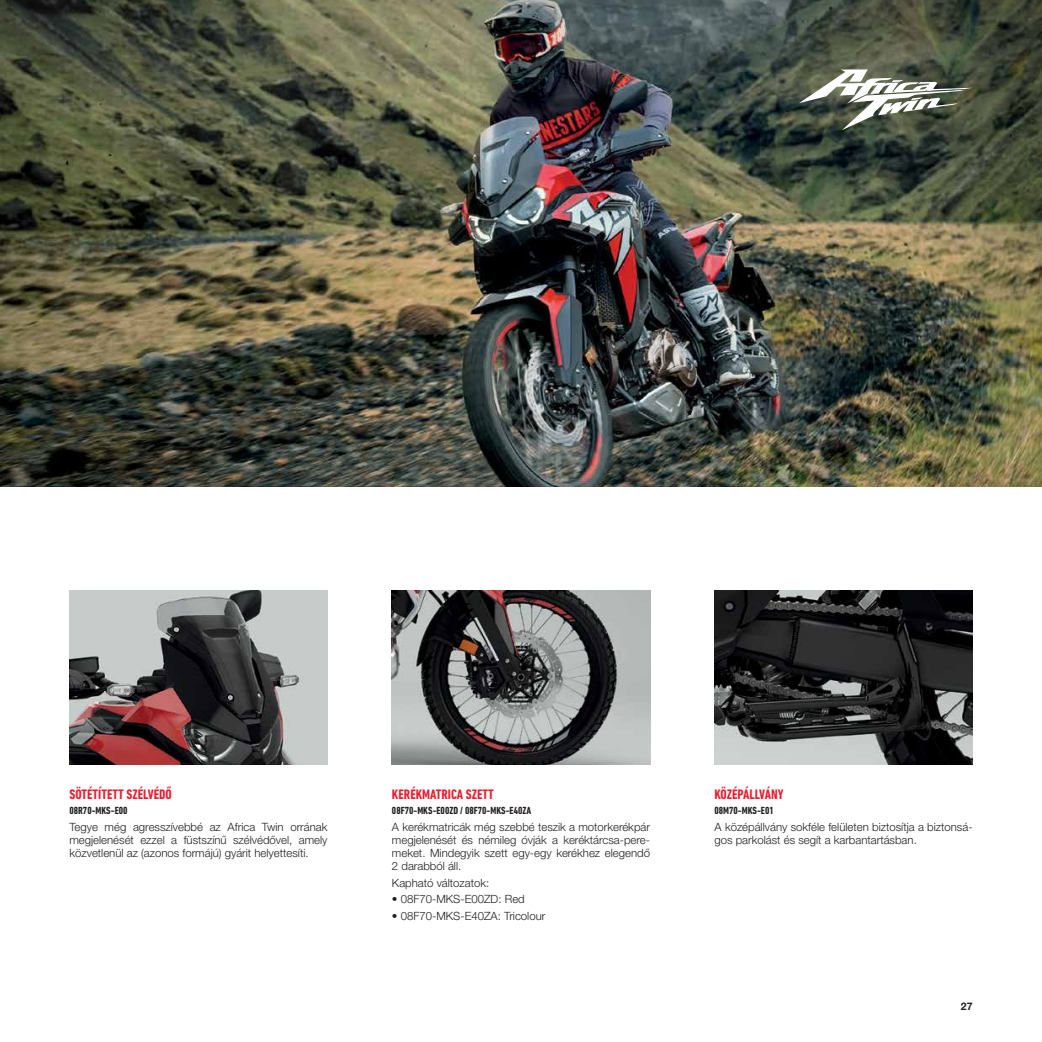
<style>
.page{position:relative;width:1042px;height:1042px;background:#fff}
.page>*{position:absolute;margin:0;border:0;box-sizing:border-box;transform-origin:0 0}
.t1{font:700 condensed 14px "DIN Next LT Pro";color:#ed1c2f}
.t2{font:300 11.38px/13.1px "Helvetica Neue LT Pro";color:#231f20;text-align:justify}
.t3{font:700 condensed 10.5px "DIN Next LT Pro";color:#231f20}
.t4{font:700 10.5px "Helvetica Neue LT Pro";color:#231f20}
</style>
<div class="page">
<img style="left:0;top:0;width:1042px;height:486px">
<img style="left:392px;top:590px;width:258px;height:174px">
<img style="left:69px;top:590px;width:258px;height:174px">
<img style="left:714px;top:590px;width:258px;height:174px">
<svg style="left:799px;top:69px;width:173px;height:61px"></svg>
<p class="t1" style="left:69px;top:787px;width:104px">SÖTÉTÍTETT SZÉLVÉDŐ</p>
<p class="t3" style="left:69px;top:804px;width:60px">08R70-MKS-E00</p>
<p class="t2" style="left:69px;top:820px;width:259px">Tegye még agresszívebbé az Africa Twin orrának megjelenését ezzel a füstszínű szélvédővel, amely közvetlenül az (azonos formájú) gyárit helyettesíti.</p>
<p class="t1" style="left:392px;top:787px;width:103px">KERÉKMATRICA SZETT</p>
<p class="t3" style="left:392px;top:804px;width:141px">08F70-MKS-E00ZD / 08F70-MKS-E40ZA</p>
<p class="t2" style="left:392px;top:820px;width:259px">A kerékmatricák még szebbé teszik a motorkerékpár megjelenését és némileg óvják a keréktárcsa-pere&shy;meket. Mindegyik szett egy-egy kerékhez elegendő 2 darabból áll.</p>
<p class="t2" style="left:392px;top:876px;width:99px">Kapható változatok:</p>
<p class="t2" style="left:392px;top:892px;width:134px">• 08F70-MKS-E00ZD: Red</p>
<p class="t2" style="left:392px;top:909px;width:155px">• 08F70-MKS-E40ZA: Tricolour</p>
<p class="t1" style="left:714px;top:787px;width:71px">KÖZÉPÁLLVÁNY</p>
<p class="t3" style="left:714px;top:804px;width:61px">08M70-MKS-E01</p>
<p class="t2" style="left:714px;top:820px;width:259px">A középállvány sokféle felületen biztosítja a biztonsá&shy;gos parkolást és segít a karbantartásban.</p>
<p class="t4" style="left:961px;top:1000px;width:13px">27</p>
</div>
